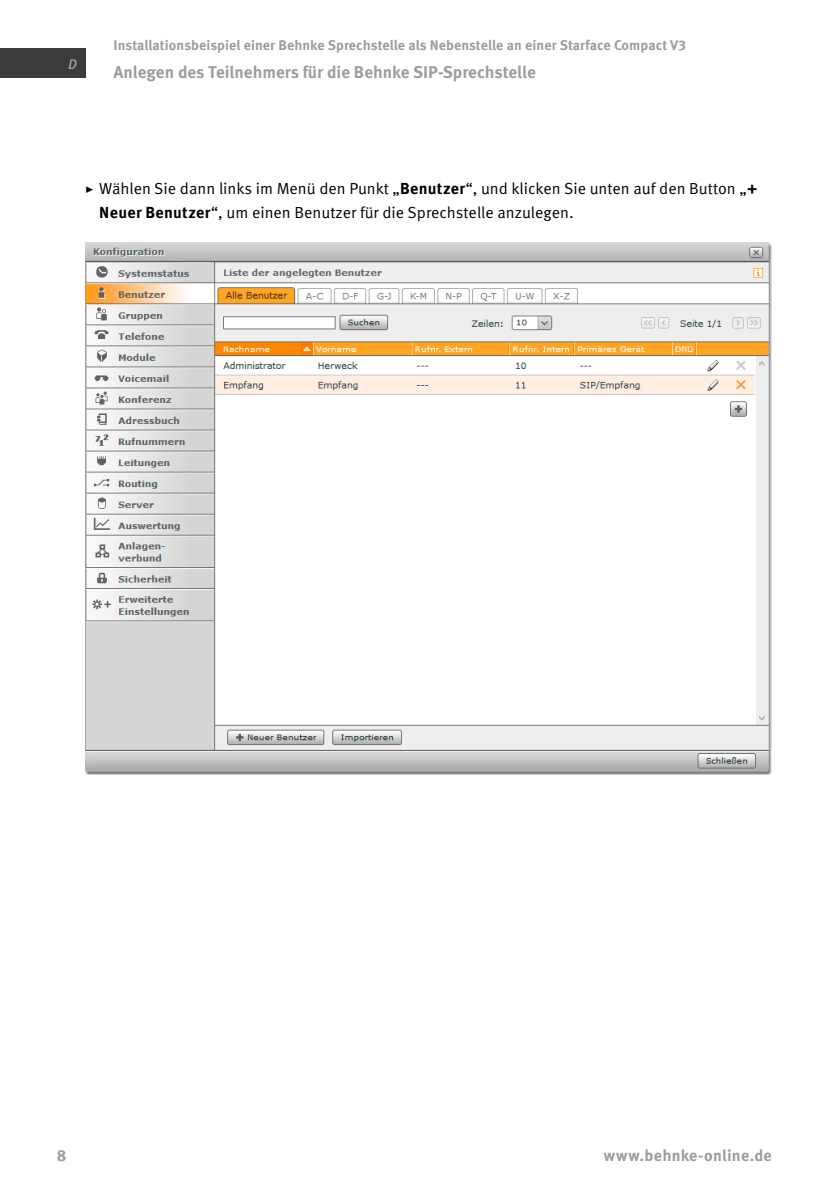
<style>
.page{position:relative;width:840px;height:1191px;background:#fff}
.page>*{position:absolute;margin:0;border:0;box-sizing:border-box;transform-origin:0 0}
.t1{font:700 17px "Meta Pro";color:#9c9d9d}
.t2{font:16px/24px "Meta Pro Norm";color:#000}
.t3{font:700 16px "Meta Pro";letter-spacing:.015em;color:#9c9d9d}
.t4{font:700 14px "Meta Pro";letter-spacing:.005em;color:#9c9d9d}
.t5{font:italic 500 14px "Meta Pro";color:#9c9d9d}
.s1{font-family:"Meta Pro";font-weight:700;font-size:18px}
.s2{font-family:"Meta Pro";font-weight:700;color:#fff}
.s3{font-family:"Meta Pro";font-weight:700}
</style>
<div class="page">
<div style="left:0;top:49px;width:85px;height:29px;background:#3b3b3a"></div>
<img style="left:85px;top:242px;width:686px;height:532px">
<p class="t5" style="left:68px;top:53px;width:10px">D</p>
<p class="t4" style="left:113px;top:34px;width:573px">Installationsbeispiel einer Behnke Sprechstelle als Nebenstelle an einer Starface Compact V3</p>
<p class="t1" style="left:113px;top:59px;width:423px">Anlegen des Teilnehmers für die Behnke SIP-Sprechstelle</p>
<p class="t2" style="left:99px;top:176px;width:659px;text-indent:-14px"><span class="s1">▸</span> Wählen Sie dann links im Menü den Punkt „<span class="s2">(</span><span class="s3">Benutzer</span><span class="s2">)</span>“, und klicken Sie unten auf den Button „<span class="s2">(</span><span class="s3">+<br>Neuer Benutzer</span><span class="s2">)</span>“, um einen Benutzer für die Sprechstelle anzulegen.</p>
<p class="t3" style="left:57px;top:1142px;width:11px">8</p>
<p class="t3" style="left:603px;top:1142px;width:169px">www.behnke-online.de</p>
</div>
